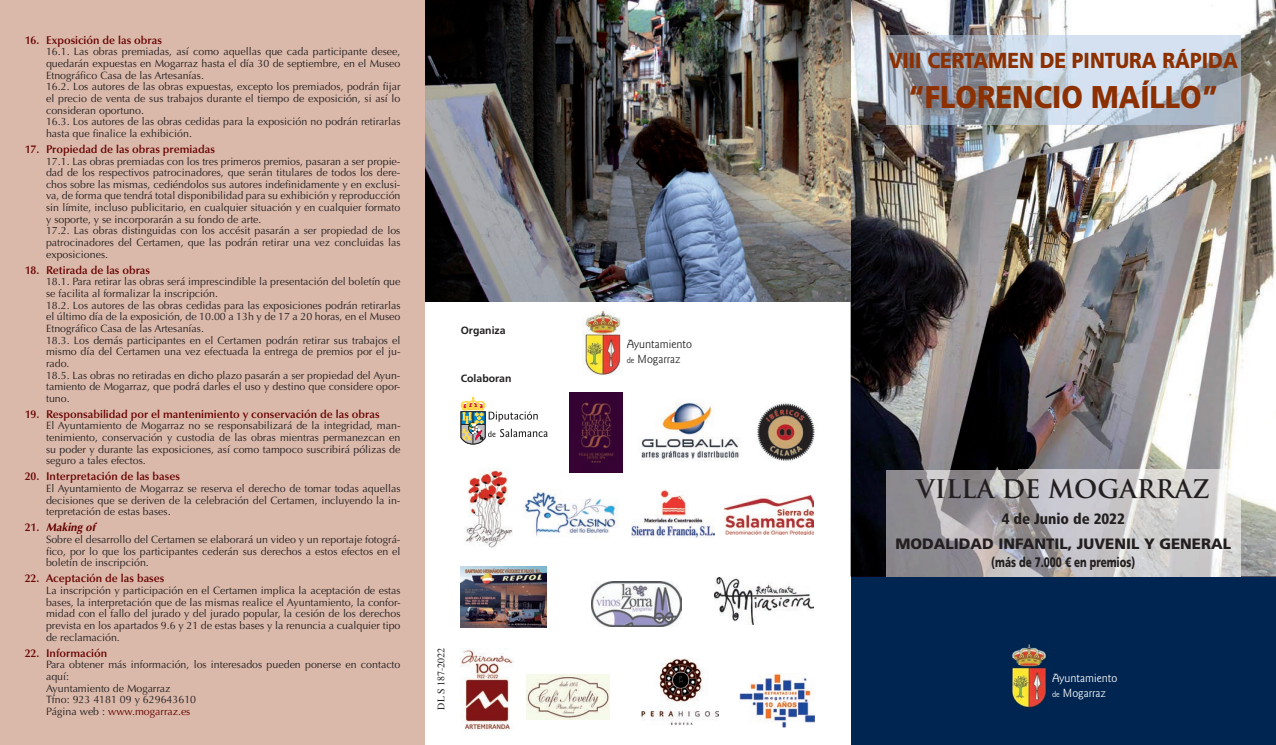
<style>
.page{position:relative;width:1276px;height:745px;background:#fff}
.page>*{position:absolute;margin:0;border:0;box-sizing:border-box;transform-origin:0 0}
.t1{font:900 31.38px "Frutiger LT Std";color:#8c2f01;scale:.88 1}
.t2{font:700 25px "Trajan Pro";color:#231f20}
.t3{font:900 21.62px "Frutiger LT Std";color:#8c2f01;scale:.88 1}
.t4{font:900 15px "Frutiger LT Std";color:#231f20}
.t5{font:900 condensed 15px "Frutiger LT Std";color:#231f20}
.t6{font:900 13.75px "Frutiger LT Std";color:#231f20;scale:.72 1}
.t7{font:12.25px/14.9px "Goudy Sans Std";color:#231f20}
.t8{font:12.25px/14.9px "Goudy Sans Std";color:#fff}
.t9{font:600 11.25px "Optima";color:#600}
.t10{font:italic 700 11.25px "Optima";color:#600}
.t11{font:10.62px/11.6px "Optima";color:#231f20}
.t12{font:700 10.5px "Frutiger LT Std";color:#231f20}
.t13{font:10px "Times";color:#231f20}
.s1{font-weight:600;font-style:normal}
.s2{color:#600}
.s3{font-size:8.75px}
</style>
<div class="page">
<div style="left:850px;top:574px;width:426px;height:170px;background:#002551"></div>
<div style="left:0;top:0;width:425px;height:744px;background:#dbb9aa"></div>
<img style="left:850px;top:0;width:426px;height:576px">
<img style="left:425px;top:0;width:425px;height:301px">
<img style="left:583px;top:307px;width:38px;height:68px">
<img style="left:1011px;top:644px;width:36px;height:64px">
<svg style="left:461px;top:397px;width:87px;height:47px"></svg>
<img style="left:886px;top:469px;width:354px;height:107px">
<img style="left:640px;top:402px;width:99px;height:58px">
<img style="left:757px;top:402px;width:58px;height:59px">
<img style="left:569px;top:392px;width:53px;height:80px">
<img style="left:464px;top:468px;width:49px;height:80px">
<img style="left:523px;top:489px;width:95px;height:48px">
<img style="left:631px;top:490px;width:83px;height:47px">
<img style="left:725px;top:495px;width:88px;height:39px">
<img style="left:461px;top:566px;width:86px;height:61px">
<img style="left:461px;top:648px;width:52px;height:81px">
<img style="left:641px;top:658px;width:78px;height:67px">
<img style="left:739px;top:673px;width:75px;height:53px">
<img style="left:591px;top:581px;width:90px;height:45px">
<img style="left:714px;top:577px;width:99px;height:47px">
<img style="left:526px;top:674px;width:83px;height:45px">
<img style="left:886px;top:35px;width:354px;height:89px">
<p class="t9" style="left:25px;top:33px;width:139px">16. Exposición de las obras</p>
<p class="t11" style="left:46px;top:46px;width:356px">16.1. Las obras premiadas, así como aquellas que cada participante desee, quedarán expuestas en Mogarraz hasta el día 30 de septiembre, en el Museo Etnográfico Casa de las Artesanías.<br>16.2. Los autores de las obras expuestas, excepto los premiados, podrán fijar el precio de venta de sus trabajos durante el tiempo de exposición, si así lo consideran oportuno.<br>16.3. Los autores de las obras cedidas para la exposición no podrán retirarlas hasta que finalice la exhibición.</p>
<p class="t9" style="left:25px;top:142px;width:192px">17. Propiedad de las obras premiadas</p>
<p class="t11" style="left:46px;top:155px;width:356px">17.1. Las obras premiadas con los tres primeros premios, pasaran a ser propie&shy;dad de los respectivos patrocinadores, que serán titulares de todos los dere&shy;chos sobre las mismas, cediéndolos sus autores indefinidamente y en exclusi&shy;va, de forma que tendrá total disponibilidad para su exhibición y reproducción sin límite, incluso publicitario, en cualquier situación y en cualquier formato y soporte, y se incorporarán a su fondo de arte.<br>17.2. Las obras distinguidas con los accésit pasarán a ser propiedad de los patrocinadores del Certamen, que las podrán retirar una vez concluidas las exposiciones.</p>
<p class="t9" style="left:25px;top:263px;width:127px">18. Retirada de las obras</p>
<p class="t11" style="left:46px;top:276px;width:356px">18.1. Para retirar las obras será imprescindible la presentación del boletín que se facilita al formalizar la inscripción.<br>18.2. Los autores de las obras cedidas para las exposiciones podrán retirarlas el último día de la exposición, de 10.00 a 13h y de 17 a 20 horas, en el Museo Etnográfico Casa de las Artesanías.<br>18.3. Los demás participantes en el Certamen podrán retirar sus trabajos el mismo día del Certamen una vez efectuada la entrega de premios por el ju&shy;rado.<br>18.5. Las obras no retiradas en dicho plazo pasarán a ser propiedad del Ayun&shy;tamiento de Mogarraz, que podrá darles el uso y destino que considere opor&shy;tuno.</p>
<p class="t9" style="left:25px;top:407px;width:356px">19. Responsabilidad por el mantenimiento y conservación de las obras</p>
<p class="t11" style="left:46px;top:420px;width:356px;text-align:justify">El Ayuntamiento de Mogarraz no se responsabilizará de la integridad, man&shy;tenimiento, conservación y custodia de las obras mientras permanezcan en su poder y durante las exposiciones, así como tampoco suscribirá pólizas de seguro a tales efectos.</p>
<p class="t9" style="left:25px;top:470px;width:157px">20. Interpretación de las bases</p>
<p class="t11" style="left:46px;top:482px;width:356px;text-align:justify">El Ayuntamiento de Mogarraz se reserva el derecho de tomar todas aquellas decisiones que se deriven de la celebración del Certamen, incluyendo la in&shy;terpretación de estas bases.</p>
<p class="t10" style="left:25px;top:520px;width:72px"><span class="s1">21.</span> Making of</p>
<p class="t11" style="left:46px;top:533px;width:356px;text-align:justify">Sobre el desarrollo del Certamen se elaborará un video y un reportaje fotográ&shy;fico, por lo que los participantes cederán sus derechos a estos efectos en el boletín de inscripción.</p>
<p class="t9" style="left:25px;top:571px;width:141px">22. Aceptación de las bases</p>
<p class="t11" style="left:46px;top:584px;width:356px;text-align:justify">La inscripción y participación en el Certamen implica la aceptación de estas bases, la interpretación que de las mismas realice el Ayuntamiento, la confor&shy;midad con el fallo del jurado y del jurado popular, la cesión de los derechos prevista en los apartados 9.6 y 21 de estas bases y la renuncia a cualquier tipo de reclamación.</p>
<p class="t9" style="left:25px;top:646px;width:84px">22. Información</p>
<p class="t11" style="left:46px;top:658px;width:356px">Para obtener más información, los interesados pueden ponerse en contacto aquí:<br>Ayuntamiento de Mogarraz<br>Tfno: 923 4181 09 y 629643610<br>Página web : <span class="s2">www.mogarraz.es</span></p>
<p class="t12" style="left:461px;top:324px;width:46px">Organiza</p>
<p class="t12" style="left:461px;top:372px;width:52px">Colaboran</p>
<p class="t13" style="left:432px;top:709px;width:63px;rotate:-90deg">DL S 187-2022</p>
<p class="t7" style="left:627px;top:337px;width:67px">Ayuntamiento <span class="s3">de</span> Mogarraz</p>
<h3 class="t3" style="left:889px;top:47px;width:398px">VIII CERTAMEN DE PINTURA RÁPIDA</h3>
<h1 class="t1" style="left:908px;top:78px;width:354px">“FLORENCIO MAÍLLO”</h1>
<h2 class="t2" style="left:916px;top:473px;width:295px">VILLA DE MOGARRAZ</h2>
<h3 class="t5" style="left:1001px;top:510px;width:125px">4 de Junio de 2022</h3>
<h3 class="t4" style="left:895px;top:534px;width:337px">MODALIDAD INFANTIL, JUVENIL Y GENERAL</h3>
<p class="t6" style="left:991px;top:553px;width:202px">(más de 7.000 € en premios)</p>
<p class="t8" style="left:1052px;top:670px;width:67px">Ayuntamiento <span class="s3">de</span> Mogarraz</p>
</div>
